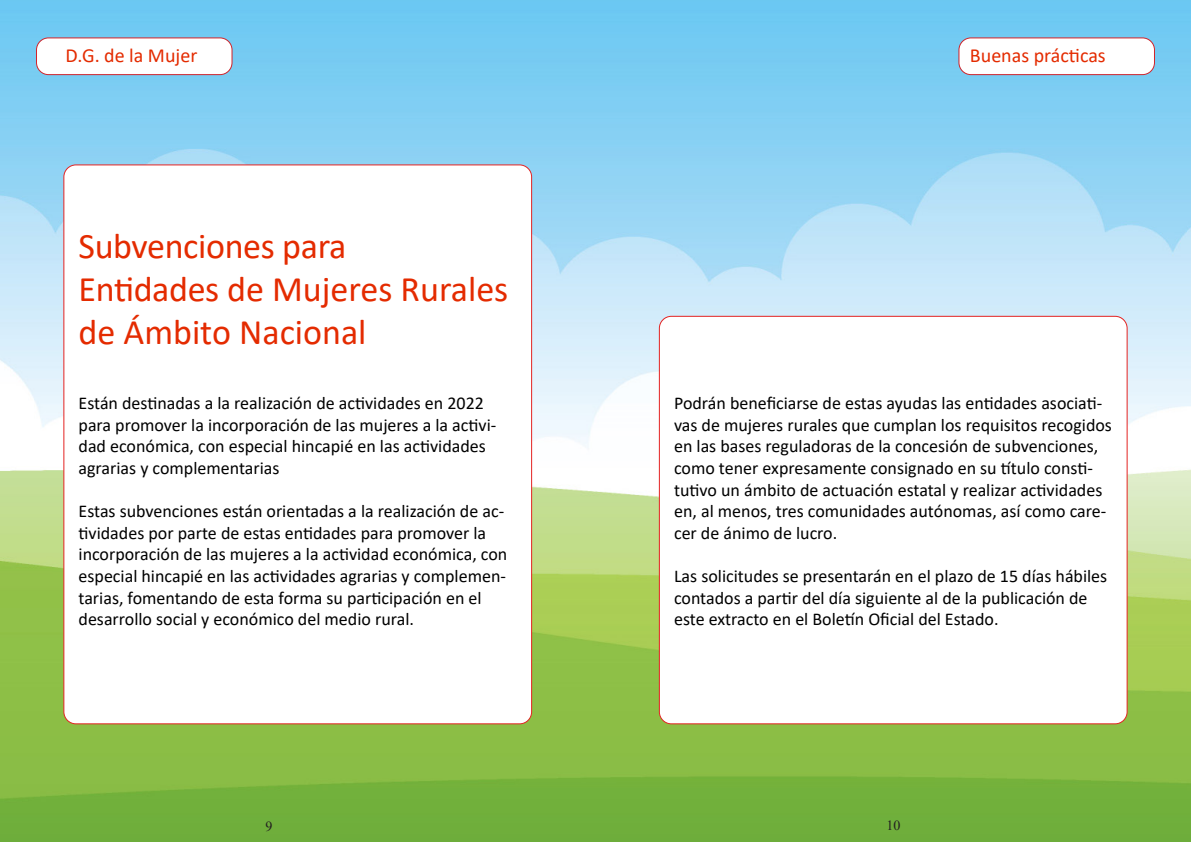
<style>
.page{position:relative;width:1191px;height:842px;background:#fff}
.page>*{position:absolute;margin:0;border:0;box-sizing:border-box;transform-origin:0 0}
.t1{font:36px "Calibri";letter-spacing:-.005em;color:#e42b00}
.t2{font:20px "Calibri";color:#e42b00}
.t3{font:18px/21.6px "Calibri";color:#000}
.t4{font:14px "Times New Roman";color:#231f20}
</style>
<div class="page">
<img style="left:0;top:0;width:1191px;height:842px">
<div style="left:64px;top:165px;width:467px;height:559px;background:#fff;border-radius:12px"></div>
<div style="left:36px;top:38px;width:196px;height:37px;background:#fff;border-radius:12px"></div>
<div style="left:36px;top:37px;width:196px;height:38px;border:1px solid #d1232a;border-radius:12px"></div>
<div style="left:959px;top:38px;width:195px;height:37px;background:#fff;border-radius:12px"></div>
<div style="left:958px;top:37px;width:197px;height:38px;border:1px solid #d1232a;border-radius:12px"></div>
<div style="left:659px;top:316px;width:468px;height:408px;background:#fff;border-radius:12px"></div>
<p class="t2" style="left:66px;top:41px;width:133px">D.G. de la Mujer</p>
<p class="t2" style="left:970px;top:41px;width:137px">Buenas prácticas</p>
<p class="t1" style="left:79px;top:221px;width:269px">Subvenciones para</p>
<p class="t1" style="left:79px;top:264px;width:431px">Entidades de Mujeres Rurales</p>
<p class="t1" style="left:79px;top:307px;width:289px">de Ámbito Nacional</p>
<p class="t3" style="left:79px;top:392px;width:419px">Están destinadas a la realización de actividades en 2022 para promover la incorporación de las mujeres a la activi&shy;dad económica, con especial hincapié en las actividades agrarias y complementarias</p>
<p class="t3" style="left:79px;top:500px;width:430px">Estas subvenciones están orientadas a la realización de ac&shy;tividades por parte de estas entidades para promover la incorporación de las mujeres a la actividad económica, con especial hincapié en las actividades agrarias y complemen&shy;tarias, fomentando de esta forma su participación en el desarrollo social y económico del medio rural.</p>
<p class="t3" style="left:674px;top:392px;width:439px">Podrán beneficiarse de estas ayudas las entidades asociati&shy;vas de mujeres rurales que cumplan los requisitos recogidos en las bases reguladoras de la concesión de subvenciones, como tener expresamente consignado en su título consti&shy;tutivo un ámbito de actuación estatal y realizar actividades en, al menos, tres comunidades autónomas, así como care&shy;cer de ánimo de lucro.</p>
<p class="t3" style="left:674px;top:565px;width:435px">Las solicitudes se presentarán en el plazo de 15 días hábiles contados a partir del día siguiente al de la publicación de este extracto en el Boletín Oficial del Estado.</p>
<p class="t4" style="left:265px;top:817px;width:8px">9</p>
<p class="t4" style="left:886px;top:816px;width:15px">10</p>
</div>
